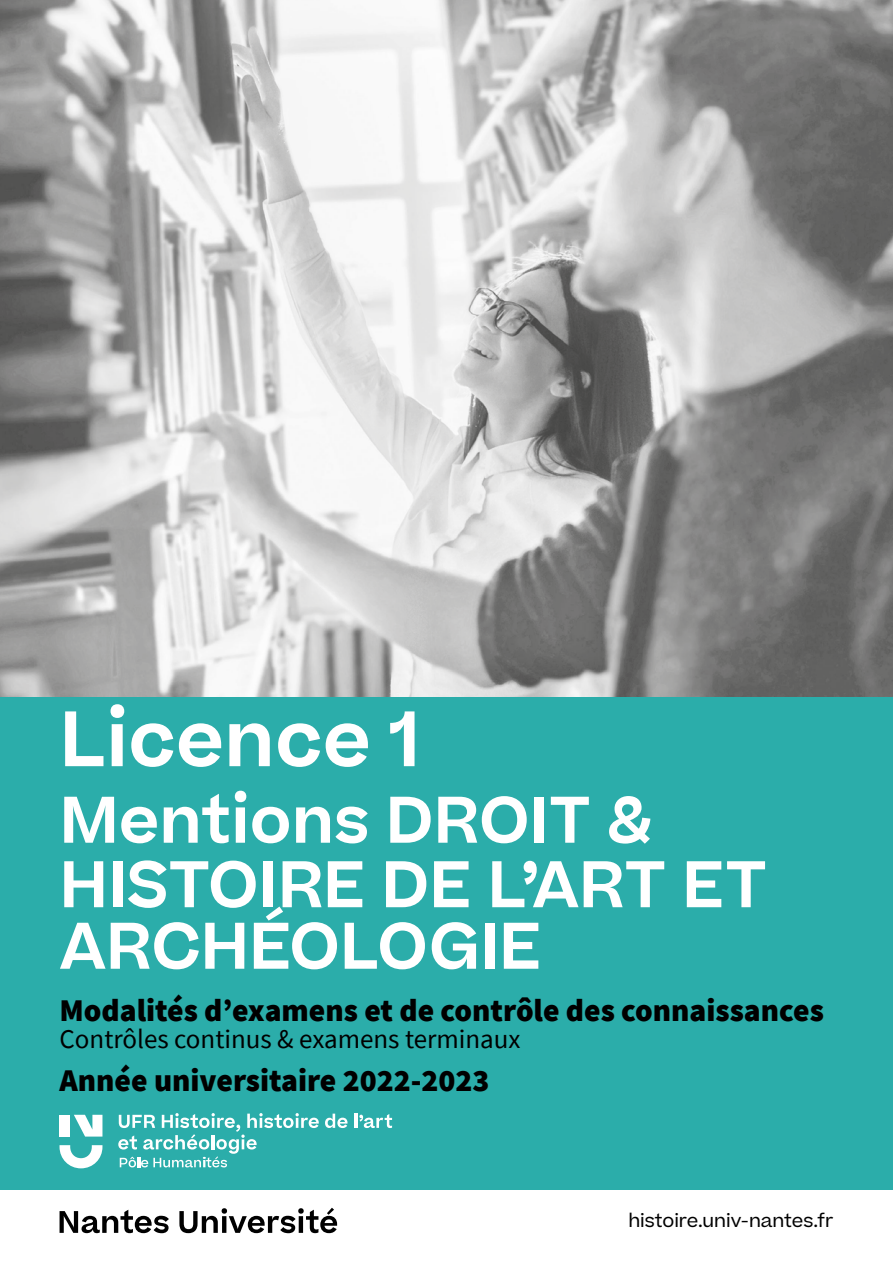
<style>
.page{position:relative;width:893px;height:1263px;background:#fff}
.page>*{position:absolute;margin:0;border:0;box-sizing:border-box;transform-origin:0 0}
.Titre_1_couv{font:600 75px "Beatrice";color:#fff}
.Titre_1_couv-2{font:600 63px/63px "Beatrice";color:#fff}
.livret_pédagogique{font:900 31.5px "Source Sans Pro";color:#000}
.livret_pédagogique-2{font:27px "Source Sans Pro";color:#000}
.t1{font:18px "Beatrice";color:#000}
</style>
<div class="page">
<img style="left:0;top:0;width:893px;height:698px">
<div style="left:0;top:698px;width:893px;height:565px;background:#2badaa"></div>
<svg style="left:60px;top:1145px;width:42px;height:23px"></svg>
<svg style="left:74px;top:1115px;width:28px;height:21px"></svg>
<div style="left:60px;top:1115px;width:10px;height:21px;background:#fff"></div>
<svg style="left:325px;top:1113px;width:22px;height:15px"></svg>
<hr style="left:354px;top:1113px;width:3px;height:15px;background:#fff">
<svg style="left:359px;top:1114px;width:33px;height:14px"></svg>
<svg style="left:118px;top:1113px;width:201px;height:54px"></svg>
<div style="left:0;top:1191px;width:893px;height:72px;background:#fff"></div>
<svg style="left:60px;top:1208px;width:277px;height:25px"></svg>
<p class="Titre_1_couv" style="left:60px;top:689px;width:362px">Licence 1</p>
<p class="Titre_1_couv-2" style="left:60px;top:788px;width:709px">Mentions DROIT &amp;<br>HISTOIRE DE L’ART ET<br>ARCHÉOLOGIE</p>
<p class="livret_pédagogique" style="left:60px;top:988px;width:766px">Modalités d’examens et de contrôle des connaissances</p>
<p class="livret_pédagogique-2" style="left:60px;top:1021px;width:463px">Contrôles continus &amp; examens terminaux</p>
<p class="livret_pédagogique" style="left:60px;top:1058px;width:432px">Année universitaire 2022-2023</p>
<p class="t1" style="left:628px;top:1208px;width:207px">histoire.univ-nantes.fr</p>
</div>
